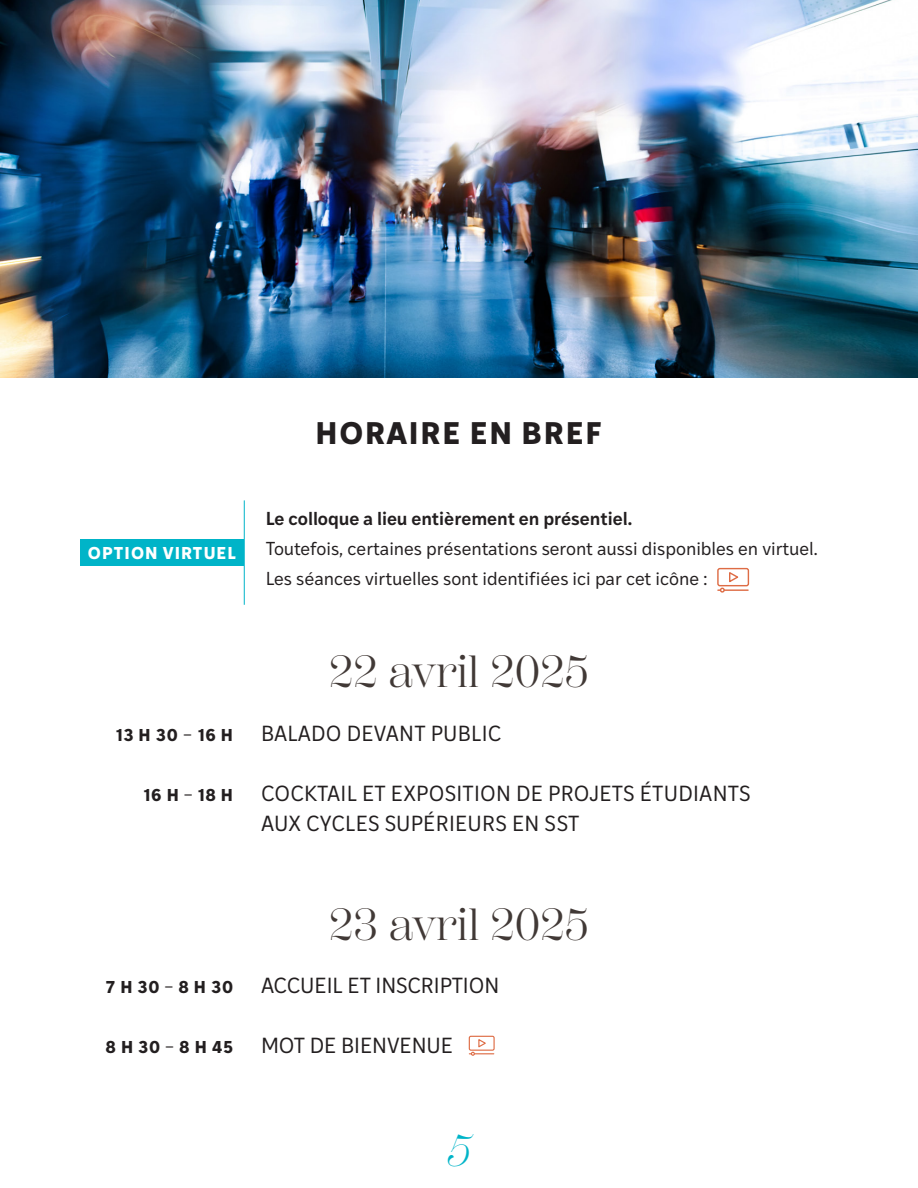
<style>
.page{position:relative;width:918px;height:1188px;background:#fff}
.page>*{position:absolute;margin:0;border:0;box-sizing:border-box;transform-origin:0 0}
.t1{font:45px "Scotch Display";color:#413936}
.t2{font:italic 300 45px "Scotch Display";color:#00b4c8}
.TITLES{font:700 30px "Ivy Style Sans";letter-spacing:.06em;color:#231f20}
.TITLES-2{font:21px/30px "Ivy Style Sans";letter-spacing:.01em;color:#231f20}
.t3{font:18px "Ivy Style Sans";color:#231f20}
.t4{font:600 18px "Ivy Style Sans";color:#231f20}
.TITLES-3{font:700 16.5px "Ivy Style Sans";letter-spacing:.04em;color:#231f20}
.t5{font:700 16.5px "Ivy Style Sans";letter-spacing:.06em;color:#fff}
.s1{font-weight:400}
</style>
<div class="page">
<img style="left:0;top:0;width:918px;height:378px">
<hr style="left:244px;top:500px;width:1px;height:105px;background:#00b4c8">
<svg style="left:717px;top:568px;width:32px;height:25px"></svg>
<svg style="left:469px;top:1036px;width:26px;height:20px"></svg>
<div style="left:80px;top:539px;width:164px;height:27px;background:#00b4c8"></div>
<p class="t5" style="left:88px;top:539px;width:150px">OPTION VIRTUEL</p>
<p class="TITLES" style="left:316px;top:408px;width:288px">HORAIRE EN BREF</p>
<p class="t4" style="left:266px;top:505px;width:368px">Le colloque a lieu entièrement en présentiel.</p>
<p class="t3" style="left:266px;top:536px;width:554px">Toutefois, certaines présentations seront aussi disponibles en virtuel.</p>
<p class="t3" style="left:266px;top:566px;width:444px">Les séances virtuelles sont identifiées ici par cet icône :</p>
<p class="t1" style="left:329px;top:646px;width:261px">22 avril 2025</p>
<p class="TITLES-3" style="left:116px;top:721px;width:119px">13 H 30 <span class="s1">–</span> 16 H</p>
<p class="TITLES-2" style="left:261px;top:717px;width:242px">BALADO DEVANT PUBLIC</p>
<p class="TITLES-3" style="left:143px;top:781px;width:91px">16 H <span class="s1">–</span> 18 H</p>
<p class="TITLES-2" style="left:261px;top:777px;width:491px">COCKTAIL ET EXPOSITION DE PROJETS ÉTUDIANTS<br>AUX CYCLES SUPÉRIEURS EN SST</p>
<p class="t1" style="left:329px;top:899px;width:261px">23 avril 2025</p>
<p class="TITLES-3" style="left:106px;top:974px;width:129px">7 H 30 <span class="s1">–</span> 8 H 30</p>
<p class="TITLES-2" style="left:261px;top:970px;width:240px">ACCUEIL ET INSCRIPTION</p>
<p class="TITLES-3" style="left:106px;top:1034px;width:129px">8 H 30 <span class="s1">–</span> 8 H 45</p>
<p class="TITLES-2" style="left:261px;top:1030px;width:194px">MOT DE BIENVENUE</p>
<h1 class="t2" style="left:447px;top:1125px;width:25px">5</h1>
</div>
